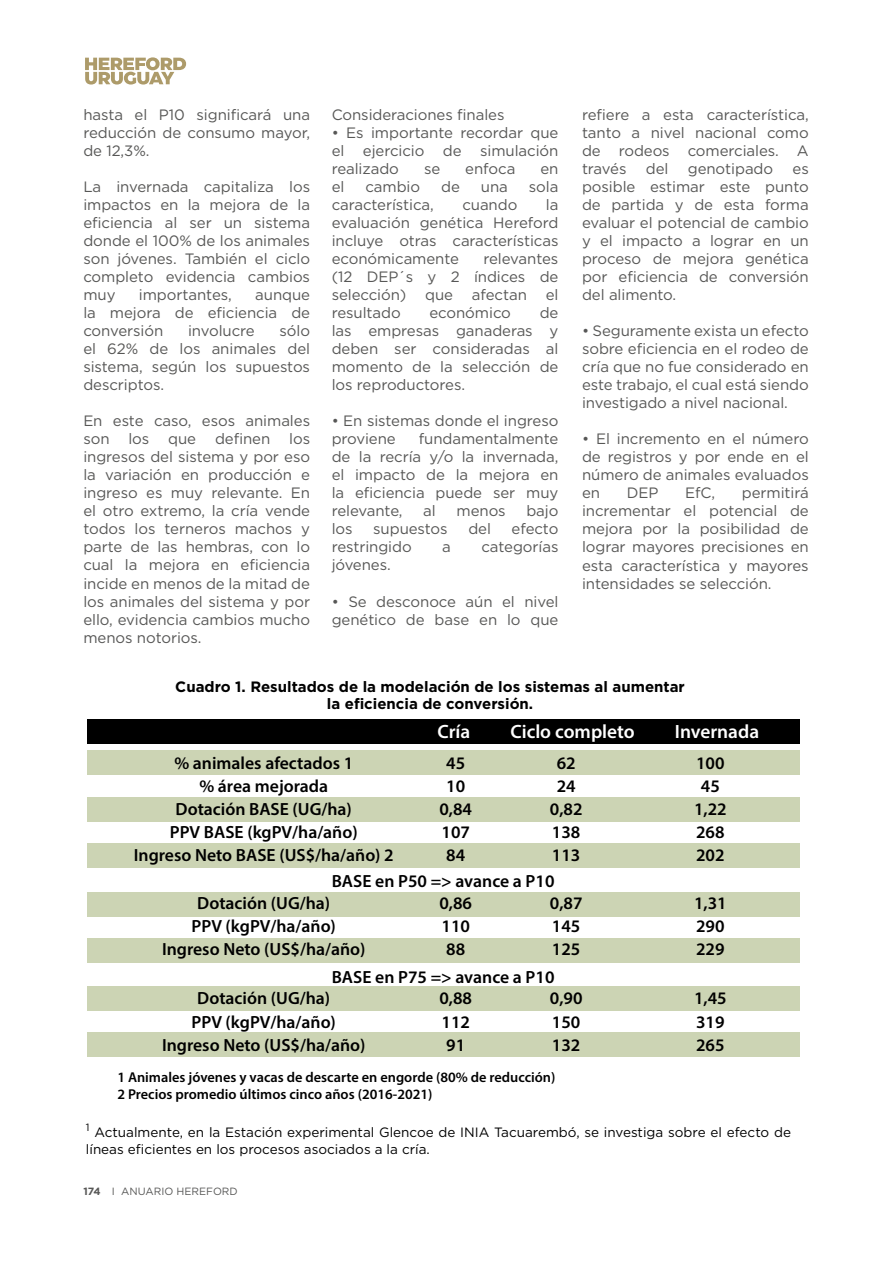
<style>
.page{position:relative;width:893px;height:1263px;background:#fff}
.page>*{position:absolute;margin:0;border:0;box-sizing:border-box;transform-origin:0 0}
.t1{font:600 19.2px "Myriad Pro";color:#fff}
.t2{font:600 17.7px/23.1px "Myriad Pro";color:#000;text-align:center}
.t3{font:15px/18px "Gotham";letter-spacing:-.005em;color:#575756;text-align:justify}
.t4{font:700 15px/16.5px "Gotham";color:#000;text-align:center}
.t5{font:600 14.25px/17.1px "Myriad Pro";color:#000}
.t6{font:13.5px/16.5px "Gotham";color:#000}
.t7{font:10.5px "Gotham";color:#575756}
.s1{font-weight:700}
</style>
<div class="page">
<svg style="left:85px;top:57px;width:101px;height:28px"></svg>
<div style="left:87px;top:750px;width:712px;height:25px;background:#ccd4b4"></div>
<div style="left:87px;top:719px;width:712px;height:24px;background:#000"></div>
<div style="left:87px;top:797px;width:712px;height:25px;background:#ccd4b4"></div>
<div style="left:87px;top:843px;width:712px;height:25px;background:#ccd4b4"></div>
<div style="left:87px;top:892px;width:712px;height:24px;background:#ccd4b4"></div>
<div style="left:87px;top:938px;width:712px;height:24px;background:#ccd4b4"></div>
<div style="left:87px;top:986px;width:712px;height:24px;background:#ccd4b4"></div>
<div style="left:87px;top:1032px;width:712px;height:24px;background:#ccd4b4"></div>
<p class="t3" style="left:83px;top:106px;width:228px">hasta el P10 significará una reducción de consumo mayor, de 12,3%.</p>
<p class="t3" style="left:83px;top:178px;width:228px">La invernada capitaliza los impactos en la mejora de la eficiencia al ser un sistema donde el 100% de los animales son jóvenes. También el ciclo completo evidencia cambios muy</p>
<p class="t3" style="left:139px;top:286px;width:94px">importantes,</p>
<p class="t3" style="left:83px;top:286px;width:228px;text-indent:172px">aunque la mejora de eficiencia de conversión</p>
<p class="t3" style="left:83px;top:322px;width:228px;text-indent:196px">sólo el 62% de los animales del sistema, según los supuestos descriptos.</p>
<p class="t3" style="left:83px;top:412px;width:228px">En este caso, esos animales son</p>
<p class="t3" style="left:188px;top:322px;width:68px">involucre</p>
<p class="t3" style="left:128px;top:430px;width:22px">los</p>
<p class="t3" style="left:168px;top:430px;width:29px">que</p>
<p class="t3" style="left:215px;top:430px;width:57px">definen</p>
<p class="t3" style="left:83px;top:430px;width:228px;text-indent:206px">los ingresos del sistema y por eso la variación en producción e ingreso es muy relevante. En el otro extremo, la cría vende todos los terneros machos y parte de las hembras, con lo cual la mejora en eficiencia incide en menos de la mitad de los animales del sistema y por ello, evidencia cambios mucho menos notorios.</p>
<p class="t3" style="left:332px;top:106px;width:174px">Consideraciones finales</p>
<p class="t3" style="left:332px;top:124px;width:228px">• Es importante recordar que el ejercicio de simulación realizado</p>
<p class="t3" style="left:424px;top:160px;width:18px">se</p>
<p class="t3" style="left:465px;top:160px;width:52px">enfoca</p>
<p class="t3" style="left:540px;top:160px;width:20px">en</p>
<p class="t3" style="left:332px;top:178px;width:14px">el</p>
<p class="t3" style="left:365px;top:178px;width:56px">cambio</p>
<p class="t3" style="left:441px;top:178px;width:20px">de</p>
<p class="t3" style="left:481px;top:178px;width:29px">una</p>
<p class="t3" style="left:529px;top:178px;width:31px">sola</p>
<p class="t3" style="left:332px;top:196px;width:104px">característica,</p>
<p class="t3" style="left:462px;top:196px;width:57px">cuando</p>
<p class="t3" style="left:332px;top:196px;width:228px;text-indent:214px">la evaluación genética Hereford incluye otras características económicamente</p>
<p class="t3" style="left:332px;top:250px;width:228px;text-indent:152px">relevantes (12 DEP´s y 2 índices de selección)</p>
<p class="t3" style="left:425px;top:286px;width:29px">que</p>
<p class="t3" style="left:472px;top:286px;width:57px">afectan</p>
<p class="t3" style="left:546px;top:286px;width:14px">el</p>
<p class="t3" style="left:332px;top:304px;width:71px">resultado</p>
<p class="t3" style="left:429px;top:304px;width:83px">económico</p>
<p class="t3" style="left:332px;top:304px;width:228px;text-indent:208px">de las empresas ganaderas y deben ser consideradas al momento de la selección de los reproductores.</p>
<p class="t3" style="left:332px;top:412px;width:228px">• En sistemas donde el ingreso proviene</p>
<p class="t3" style="left:332px;top:430px;width:228px;text-indent:87px">fundamentalmente de la recría y/o la invernada, el impacto de la mejora en la eficiencia puede ser muy relevante,</p>
<p class="t3" style="left:423px;top:502px;width:14px">al</p>
<p class="t3" style="left:456px;top:502px;width:51px">menos</p>
<p class="t3" style="left:526px;top:502px;width:34px">bajo</p>
<p class="t3" style="left:332px;top:520px;width:22px">los</p>
<p class="t3" style="left:373px;top:520px;width:76px">supuestos</p>
<p class="t3" style="left:468px;top:520px;width:24px">del</p>
<p class="t3" style="left:512px;top:520px;width:48px">efecto</p>
<p class="t3" style="left:332px;top:538px;width:82px">restringido</p>
<p class="t3" style="left:442px;top:538px;width:10px">a</p>
<p class="t3" style="left:481px;top:538px;width:79px">categorías</p>
<p class="t3" style="left:332px;top:556px;width:61px">jóvenes.</p>
<p class="t3" style="left:332px;top:592px;width:228px">• Se desconoce aún el nivel genético de base en lo que</p>
<p class="t3" style="left:582px;top:106px;width:228px">refiere a esta característica, tanto a nivel nacional como de rodeos comerciales. A través</p>
<p class="t3" style="left:646px;top:160px;width:24px">del</p>
<p class="t3" style="left:688px;top:160px;width:87px">genotipado</p>
<p class="t3" style="left:582px;top:160px;width:228px;text-indent:211px">es posible estimar este punto de partida y de esta forma evaluar el potencial de cambio y el impacto a lograr en un proceso de mejora genética por eficiencia de conversión del alimento.</p>
<p class="t3" style="left:582px;top:322px;width:228px">• Seguramente exista un efecto sobre eficiencia en el rodeo de cría que no fue considerado en este trabajo, el cual está siendo investigado a nivel nacional.</p>
<p class="t3" style="left:582px;top:430px;width:228px">• El incremento en el número de registros y por ende en el número de animales evaluados en</p>
<p class="t3" style="left:582px;top:484px;width:228px;text-indent:160px">permitirá incrementar el potencial de mejora por la posibilidad de lograr mayores precisiones en esta característica y mayores intensidades se selección.</p>
<p class="t3" style="left:627px;top:484px;width:33px">DEP</p>
<p class="t3" style="left:685px;top:484px;width:32px">EfC,</p>
<p class="t4" style="left:175px;top:679px;width:511px">Cuadro 1. Resultados de la modelación de los sistemas al aumentar la eficiencia de conversión.</p>
<p class="t1" style="left:437px;top:720px;width:34px">Cría</p>
<p class="t1" style="left:510px;top:720px;width:126px">Ciclo completo</p>
<p class="t1" style="left:675px;top:720px;width:86px">Invernada</p>
<p class="t2" style="left:134px;top:751px;width:262px">% animales afectados 1<br>% área mejorada<br>Dotación BASE (UG/ha)<br>PPV BASE (kgPV/ha/año)<br>Ingreso Neto BASE (US$/ha/año) 2</p>
<p class="t2" style="left:439px;top:751px;width:34px">45<br>10<br>0,84<br>107<br>84</p>
<p class="t2" style="left:550px;top:751px;width:34px">62<br>24<br>0,82<br>138<br>113</p>
<p class="t2" style="left:694px;top:751px;width:34px">100<br>45<br>1,22<br>268<br>202</p>
<p class="t2" style="left:332px;top:869px;width:224px">BASE en P50 =&gt; avance a P10</p>
<p class="t2" style="left:162px;top:891px;width:205px">Dotación (UG/ha)<br>PPV (kgPV/ha/año)<br>Ingreso Neto (US$/ha/año)</p>
<p class="t2" style="left:439px;top:891px;width:34px;text-align:justify">0,86<br>110<br>88</p>
<p class="t2" style="left:550px;top:891px;width:34px;text-align:justify">0,87<br>145<br>125</p>
<p class="t2" style="left:694px;top:891px;width:34px;text-align:justify">1,31<br>290<br>229</p>
<p class="t2" style="left:332px;top:965px;width:224px">BASE en P75 =&gt; avance a P10</p>
<p class="t2" style="left:162px;top:986px;width:205px">Dotación (UG/ha)<br>PPV (kgPV/ha/año)<br>Ingreso Neto (US$/ha/año)</p>
<p class="t2" style="left:439px;top:986px;width:34px;text-align:justify">0,88<br>112<br>91</p>
<p class="t2" style="left:550px;top:986px;width:34px;text-align:justify">0,90<br>150<br>132</p>
<p class="t2" style="left:694px;top:986px;width:34px;text-align:justify">1,45<br>319<br>265</p>
<p class="t5" style="left:117px;top:1068px;width:440px">1 Animales jóvenes y vacas de descarte en engorde (80% de reducción)<br>2 Precios promedio últimos cinco años (2016-2021)</p>
<p class="t6" style="left:86px;top:1124px;width:707px"><sup>1</sup> Actualmente, en la Estación experimental Glencoe de INIA Tacuarembó, se investiga sobre el efecto de líneas eficientes en los procesos asociados a la cría.</p>
<p class="t7" style="left:83px;top:1184px;width:156px"><span class="s1">174</span> I ANUARIO HEREFORD</p>
</div>
